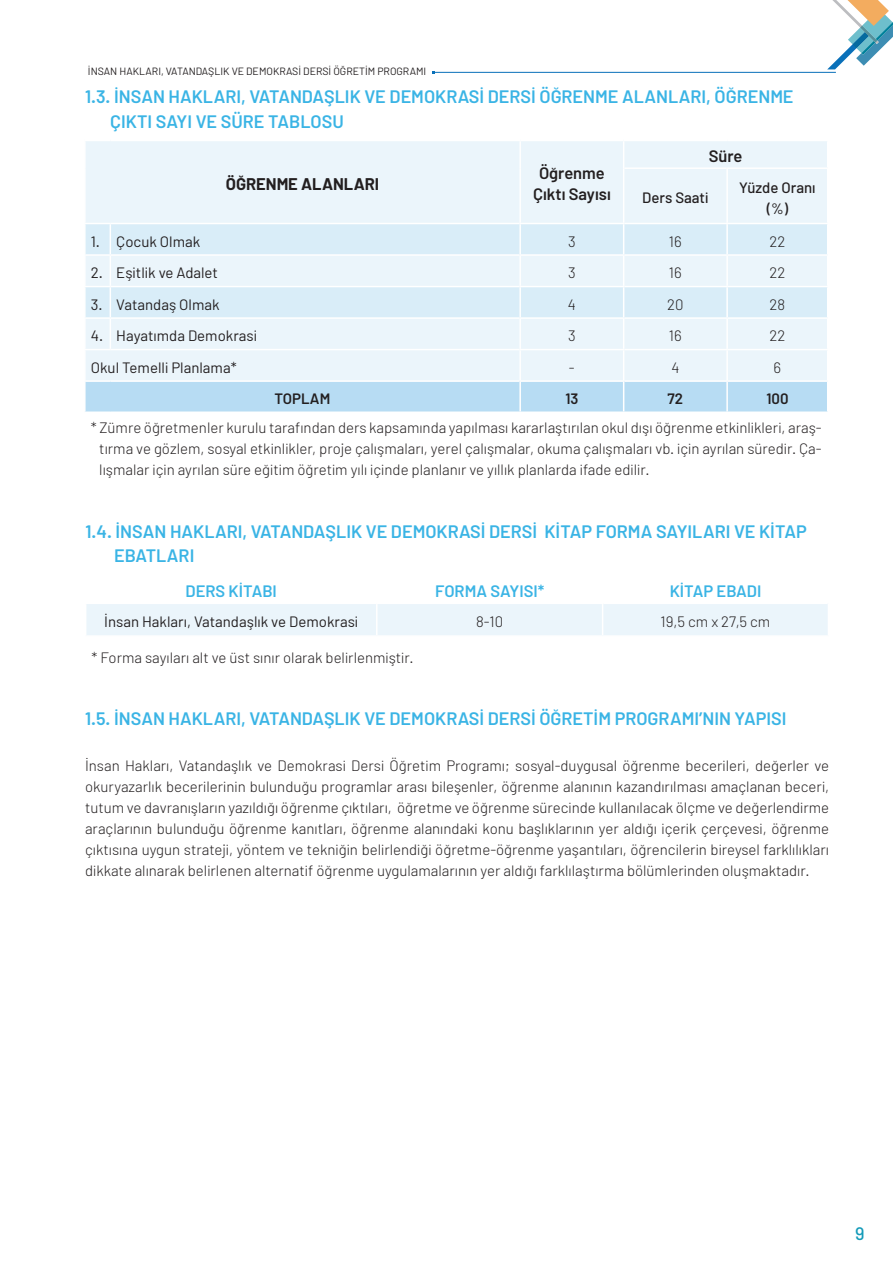
<style>
.page{position:relative;width:893px;height:1263px;background:#fff}
.page>*{position:absolute;margin:0;border:0;box-sizing:border-box;transform-origin:0 0}
.t1{font:600 18px/24.5px "Barlow";color:#3ab4e5}
.t2{font:500 18px "Barlow";color:#149bb9}
.t3{font:600 16.5px "Barlow";color:#3ab4e5}
.t4{font:600 16.5px/21px "Barlow";color:#231f20;text-align:center}
.t5{font:700 16.5px "Barlow";color:#231f20}
.t6{font:300 15px/21px "Barlow";color:#231f20;text-align:justify}
.t7{font:15px "Barlow";color:#231f20}
.t8{font:500 15px/21px "Barlow";color:#231f20;text-align:center}
.t9{font:600 15px "Barlow";color:#231f20}
.t10{font:10.5px "Barlow";color:#231f20}
</style>
<div class="page">
<hr style="left:433px;top:72px;width:403px;height:1px;background:#0970b9">
<svg style="left:827px;top:0;width:66px;height:69px"></svg>
<div style="left:86px;top:141px;width:741px;height:239px;background:#ebf5fb"></div>
<svg style="left:86px;top:224px;width:741px;height:93px;background:#dfeff9"></svg>
<hr style="left:519px;top:141px;width:2px;height:27px;background:#fff">
<hr style="left:519px;top:168px;width:2px;height:55px;background:#fff">
<svg style="left:623px;top:141px;width:1px;height:27px"></svg>
<hr style="left:624px;top:167px;width:102px;height:2px;background:#fff">
<hr style="left:623px;top:168px;width:1px;height:55px;background:#fff">
<hr style="left:726px;top:167px;width:102px;height:2px;background:#fff">
<hr style="left:726px;top:169px;width:2px;height:54px;background:#fff">
<svg style="left:86px;top:223px;width:24px;height:1px"></svg>
<hr style="left:110px;top:223px;width:409px;height:1px;background:#fff">
<hr style="left:110px;top:224px;width:1px;height:30px;background:#fff">
<hr style="left:519px;top:223px;width:105px;height:1px;background:#fff">
<hr style="left:519px;top:224px;width:2px;height:30px;background:#fff">
<hr style="left:624px;top:223px;width:104px;height:1px;background:#fff">
<hr style="left:726px;top:224px;width:2px;height:30px;background:#fff">
<hr style="left:624px;top:254px;width:104px;height:2px;background:#fff">
<hr style="left:726px;top:256px;width:2px;height:30px;background:#fff">
<hr style="left:624px;top:286px;width:104px;height:1px;background:#fff">
<hr style="left:726px;top:287px;width:2px;height:30px;background:#fff">
<hr style="left:624px;top:317px;width:104px;height:2px;background:#fff">
<hr style="left:726px;top:319px;width:2px;height:30px;background:#fff">
<hr style="left:624px;top:349px;width:104px;height:1px;background:#fff">
<hr style="left:726px;top:350px;width:2px;height:30px;background:#fff">
<hr style="left:623px;top:224px;width:1px;height:30px;background:#fff">
<hr style="left:726px;top:223px;width:102px;height:1px;background:#fff">
<hr style="left:728px;top:254px;width:100px;height:2px;background:#fff">
<hr style="left:728px;top:286px;width:100px;height:1px;background:#fff">
<hr style="left:728px;top:317px;width:100px;height:2px;background:#fff">
<hr style="left:728px;top:349px;width:100px;height:1px;background:#fff">
<hr style="left:84px;top:254px;width:26px;height:2px;background:#fff">
<hr style="left:110px;top:254px;width:409px;height:2px;background:#fff">
<hr style="left:110px;top:256px;width:1px;height:30px;background:#fff">
<svg style="left:86px;top:286px;width:24px;height:1px"></svg>
<hr style="left:110px;top:286px;width:409px;height:1px;background:#fff">
<hr style="left:110px;top:287px;width:1px;height:30px;background:#fff">
<hr style="left:84px;top:317px;width:26px;height:2px;background:#fff">
<hr style="left:110px;top:317px;width:409px;height:2px;background:#fff">
<hr style="left:110px;top:319px;width:1px;height:30px;background:#fff">
<hr style="left:519px;top:254px;width:105px;height:2px;background:#fff">
<hr style="left:519px;top:256px;width:2px;height:30px;background:#fff">
<hr style="left:623px;top:256px;width:1px;height:30px;background:#fff">
<hr style="left:519px;top:286px;width:105px;height:1px;background:#fff">
<hr style="left:519px;top:287px;width:2px;height:30px;background:#fff">
<hr style="left:623px;top:287px;width:1px;height:30px;background:#fff">
<hr style="left:519px;top:317px;width:105px;height:2px;background:#fff">
<hr style="left:519px;top:319px;width:2px;height:30px;background:#fff">
<hr style="left:623px;top:319px;width:1px;height:30px;background:#fff">
<hr style="left:519px;top:350px;width:2px;height:30px;background:#fff">
<hr style="left:623px;top:350px;width:1px;height:30px;background:#fff">
<div style="left:85px;top:381px;width:742px;height:31px;background:#b7dcf3"></div>
<hr style="left:728px;top:411px;width:100px;height:2px;background:#fff">
<svg style="left:86px;top:349px;width:24px;height:1px"></svg>
<hr style="left:110px;top:349px;width:409px;height:1px;background:#fff">
<hr style="left:84px;top:380px;width:26px;height:2px;background:#fff">
<hr style="left:110px;top:380px;width:409px;height:2px;background:#fff">
<hr style="left:519px;top:349px;width:105px;height:1px;background:#fff">
<hr style="left:519px;top:380px;width:105px;height:2px;background:#fff">
<div style="left:86px;top:604px;width:742px;height:31px;background:#ebf5fb"></div>
<hr style="left:376px;top:604px;width:1px;height:31px;background:#fff">
<hr style="left:602px;top:604px;width:1px;height:31px;background:#fff">
<p class="t10" style="left:88px;top:64px;width:340px">İNSAN HAKLARI, VATANDAŞLIK VE DEMOKRASI DERSI ÖĞRETI M PROGRAMI</p>
<p class="t1" style="left:110px;top:84px;width:685px;text-indent:-25px">1.3. İNSAN HAKLARI, VATANDAŞLIK VE DEMOKRASİ DERSİ ÖĞRENME ALANLARI, ÖĞRENME<br>ÇIKTI SAYI VE SÜRE TABLOSU</p>
<p class="t5" style="left:226px;top:174px;width:155px">ÖĞRENME ALANLARI</p>
<p class="t4" style="left:533px;top:163px;width:79px">Öğrenme<br>Çıktı Sayısı</p>
<p class="t4" style="left:709px;top:146px;width:35px">Süre</p>
<p class="t8" style="left:642px;top:187px;width:68px">Ders Saati</p>
<p class="t8" style="left:739px;top:177px;width:78px">Yüzde Oranı (%)</p>
<p class="t7" style="left:91px;top:232px;width:111px">1. Çocuk Olmak</p>
<p class="t6" style="left:568px;top:230px;width:9px">3</p>
<p class="t6" style="left:669px;top:230px;width:14px">16</p>
<p class="t6" style="left:769px;top:230px;width:17px">22</p>
<p class="t7" style="left:91px;top:264px;width:129px">2. Eşitlik ve Adalet</p>
<p class="t6" style="left:568px;top:262px;width:9px">3</p>
<p class="t6" style="left:669px;top:262px;width:14px">16</p>
<p class="t6" style="left:769px;top:262px;width:17px">22</p>
<p class="t7" style="left:91px;top:295px;width:130px">3. Vatandaş Olmak</p>
<p class="t6" style="left:568px;top:293px;width:10px">4</p>
<p class="t6" style="left:667px;top:293px;width:18px">20</p>
<p class="t6" style="left:770px;top:293px;width:17px">28</p>
<p class="t7" style="left:91px;top:327px;width:168px">4. Hayatımda Demokrasi</p>
<p class="t6" style="left:568px;top:325px;width:9px">3</p>
<p class="t6" style="left:669px;top:325px;width:14px">16</p>
<p class="t6" style="left:769px;top:325px;width:17px">22</p>
<p class="t7" style="left:91px;top:358px;width:147px">Okul Temelli Planlama*</p>
<p class="t6" style="left:569px;top:357px;width:7px">-</p>
<p class="t6" style="left:671px;top:357px;width:10px">4</p>
<p class="t6" style="left:774px;top:357px;width:9px">6</p>
<p class="t9" style="left:275px;top:389px;width:57px">TOPLAM</p>
<p class="t9" style="left:565px;top:389px;width:15px">13</p>
<p class="t9" style="left:668px;top:389px;width:17px">72</p>
<p class="t9" style="left:766px;top:389px;width:24px">100</p>
<p class="t6" style="left:99px;top:417px;width:724px;text-indent:-9px">* Zümre öğretmenler kurulu tarafından ders kapsamında yapılması kararlaştırılan okul dışı öğrenme etkinlikleri, araş&shy;tırma ve gözlem, sosyal etkinlikler, proje çalışmaları, yerel çalışmalar, okuma çalışmaları vb. için ayrılan süredir. Ça&shy;lışmalar için ayrılan süre eğitim öğretim yılı içinde planlanır ve yıllık planlarda ifade edilir.</p>
<p class="t1" style="left:114px;top:519px;width:694px;text-indent:-29px">1.4. İNSAN HAKLARI, VATANDAŞLIK VE DEMOKRASİ DERSİ KİTAP FORMA SAYILARI VE KİTAP<br>EBATLARI</p>
<p class="t3" style="left:185px;top:581px;width:93px">DERS KİTABI</p>
<p class="t3" style="left:435px;top:581px;width:111px">FORMA SAYISI*</p>
<p class="t3" style="left:670px;top:581px;width:93px">KİTAP EBADI</p>
<p class="t7" style="left:104px;top:612px;width:255px">İnsan Hakları, Vatandaşlık ve Demokrasi</p>
<p class="t6" style="left:476px;top:611px;width:29px">8-10</p>
<p class="t6" style="left:661px;top:611px;width:111px">19,5 cm x 27,5 cm</p>
<p class="t6" style="left:92px;top:646px;width:323px">* Forma sayıları alt ve üst sınır olarak belirlenmiştir.</p>
<p class="t1" style="left:85px;top:706px;width:703px">1.5. İNSAN HAKLARI, VATANDAŞLIK VE DEMOKRASİ DERSİ ÖĞRETİM PROGRAMI’NIN YAPISI</p>
<p class="t6" style="left:85px;top:755px;width:746px">İnsan Hakları, Vatandaşlık ve Demokrasi Dersi Öğretim Programı; sosyal-duygusal öğrenme becerileri, değerler ve okuryazarlık becerilerinin bulunduğu programlar arası bileşenler, öğrenme alanının kazandırılması amaçlanan beceri, tutum ve davranışların yazıldığı öğrenme çıktıları, öğretme ve öğrenme sürecinde kullanılacak ölçme ve değerlendirme araçlarının bulunduğu öğrenme kanıtları, öğrenme alanındaki konu başlıklarının yer aldığı içerik çerçevesi, öğrenme çıktısına uygun strateji, yöntem ve tekniğin belirlendiği öğretme-öğrenme yaşantıları, öğrencilerin bireysel farklılıkları dikkate alınarak belirlenen alternatif öğrenme uygulamalarının yer aldığı farklılaştırma bölümlerinden oluşmaktadır.</p>
<p class="t2" style="left:855px;top:1222px;width:11px">9</p>
</div>
